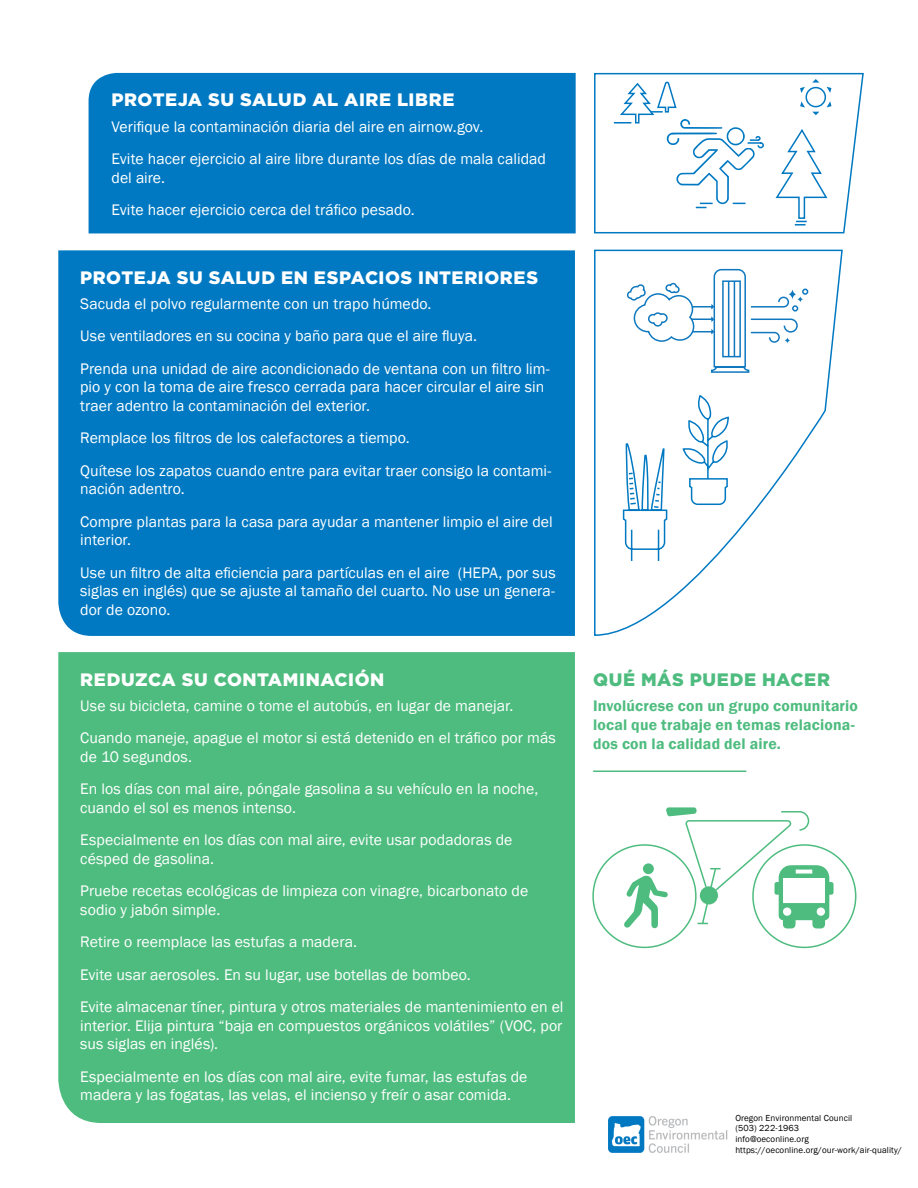
<style>
.page{position:relative;width:918px;height:1188px;background:#fff}
.page>*{position:absolute;margin:0;border:0;box-sizing:border-box;transform-origin:0 0}
.blue_header_caps{font:900 18px "Gotham";letter-spacing:.03em;color:#fff}
.white_header_caps{font:900 18px "Gotham";letter-spacing:.03em;color:#fff}
.blue_header_caps-2{font:900 18px "Gotham";letter-spacing:.035em;color:#4ebc7f}
.body{font:15.75px/18.8px "Franklin Gothic";letter-spacing:.005em;color:#fff}
.body-2{font:600 15.75px/18.8px "Franklin Gothic";letter-spacing:.01em;color:#4ebc7f}
.t1{font:9px/10.8px "Franklin Gothic";letter-spacing:.01em;color:#000}
</style>
<div class="page">
<svg style="left:594px;top:72px;width:270px;height:162px"></svg>
<svg style="left:594px;top:249px;width:249px;height:387px"></svg>
<svg style="left:774px;top:128px;width:54px;height:98px"></svg>
<div style="left:89px;top:73px;width:487px;height:160px;background:#0079c2"></div>
<div style="left:58px;top:250px;width:517px;height:386px;background:#0079c2"></div>
<div style="left:58px;top:652px;width:517px;height:471px;background:#4ebc7f"></div>
<svg style="left:614px;top:80px;width:151px;height:128px"></svg>
<div style="left:806px;top:87px;width:20px;height:20px;border:2px solid #0079c2;border-radius:50%"></div>
<svg style="left:812px;top:79px;width:7px;height:4px"></svg>
<svg style="left:827px;top:87px;width:4px;height:6px"></svg>
<svg style="left:827px;top:101px;width:5px;height:6px"></svg>
<svg style="left:812px;top:112px;width:7px;height:3px"></svg>
<svg style="left:800px;top:101px;width:5px;height:7px"></svg>
<svg style="left:800px;top:87px;width:5px;height:6px"></svg>
<svg style="left:622px;top:392px;width:108px;height:170px"></svg>
<hr style="left:593px;top:771px;width:153px;height:1px;background:#4ebc7f">
<svg style="left:624px;top:807px;width:210px;height:122px"></svg>
<svg style="left:625px;top:268px;width:184px;height:106px"></svg>
<img style="left:608px;top:1116px;width:120px;height:37px">
<p class="blue_header_caps" style="left:112px;top:89px;width:344px">PROTEJA SU SALUD AL AIRE LIBRE</p>
<p class="body" style="left:112px;top:117px;width:373px">Verifique la contaminación diaria del aire en airnow.gov.</p>
<p class="body" style="left:112px;top:150px;width:436px">Evite hacer ejercicio al aire libre durante los días de mala calidad del aire.</p>
<p class="body" style="left:112px;top:201px;width:305px">Evite hacer ejercicio cerca del tráfico pesado.</p>
<p class="blue_header_caps" style="left:80px;top:267px;width:459px">PROTEJA SU SALUD EN ESPACIOS INTERIORES</p>
<p class="body" style="left:80px;top:295px;width:353px">Sacuda el polvo regularmente con un trapo húmedo.</p>
<p class="body" style="left:80px;top:327px;width:399px">Use ventiladores en su cocina y baño para que el aire fluya.</p>
<p class="body" style="left:80px;top:359px;width:471px">Prenda una unidad de aire acondicionado de ventana con un filtro lim&shy;pio y con la toma de aire fresco cerrada para hacer circular el aire sin traer adentro la contaminación del exterior.</p>
<p class="body" style="left:80px;top:429px;width:331px">Remplace los filtros de los calefactores a tiempo.</p>
<p class="body" style="left:80px;top:461px;width:473px">Quítese los zapatos cuando entre para evitar traer consigo la contami&shy;nación adentro.</p>
<p class="body" style="left:80px;top:512px;width:474px">Compre plantas para la casa para ayudar a mantener limpio el aire del interior.</p>
<p class="body" style="left:80px;top:563px;width:477px;text-align:justify">Use un filtro de alta eficiencia para partículas en el aire (HEPA, por sus siglas en inglés) que se ajuste al tamaño del cuarto. No use un genera&shy;dor de ozono.</p>
<p class="white_header_caps" style="left:80px;top:669px;width:306px">REDUZCA SU CONTAMINACIÓN</p>
<p class="body" style="left:80px;top:697px;width:435px">Use su bicicleta, camine o tome el autobús, en lugar de manejar.</p>
<p class="body" style="left:80px;top:729px;width:477px">Cuando maneje, apague el motor si está detenido en el tráfico por más de 10 segundos.</p>
<p class="body" style="left:80px;top:780px;width:460px">En los días con mal aire, póngale gasolina a su vehículo en la noche, cuando el sol es menos intenso.</p>
<p class="body" style="left:80px;top:831px;width:434px">Especialmente en los días con mal aire, evite usar podadoras de césped de gasolina.</p>
<p class="body" style="left:80px;top:882px;width:450px">Pruebe recetas ecológicas de limpieza con vinagre, bicarbonato de sodio y jabón simple.</p>
<p class="body" style="left:80px;top:933px;width:278px">Retire o reemplace las estufas a madera.</p>
<p class="body" style="left:80px;top:965px;width:392px">Evite usar aerosoles. En su lugar, use botellas de bombeo.</p>
<p class="body" style="left:80px;top:998px;width:485px;text-align:justify">Evite almacenar tíner, pintura y otros materiales de mantenimiento en el interior. Elija pintura “baja en compuestos orgánicos volátiles” (VOC, por sus siglas en inglés).</p>
<p class="body" style="left:80px;top:1067px;width:449px">Especialmente en los días con mal aire, evite fumar, las estufas de madera y las fogatas, las velas, el incienso y freír o asar comida.</p>
<p class="blue_header_caps-2" style="left:593px;top:669px;width:238px">QUÉ MÁS PUEDE HACER</p>
<p class="body-2" style="left:593px;top:697px;width:266px">Involúcrese con un grupo comunitario local que trabaje en temas relaciona&shy;dos con la calidad del aire.</p>
<p class="t1" style="left:735px;top:1112px;width:168px">Oregon Environmental Council<br>(503) 222-1963<br>info@oeconline.org https://oeconline.org/our-work/air-quality/</p>
</div>
